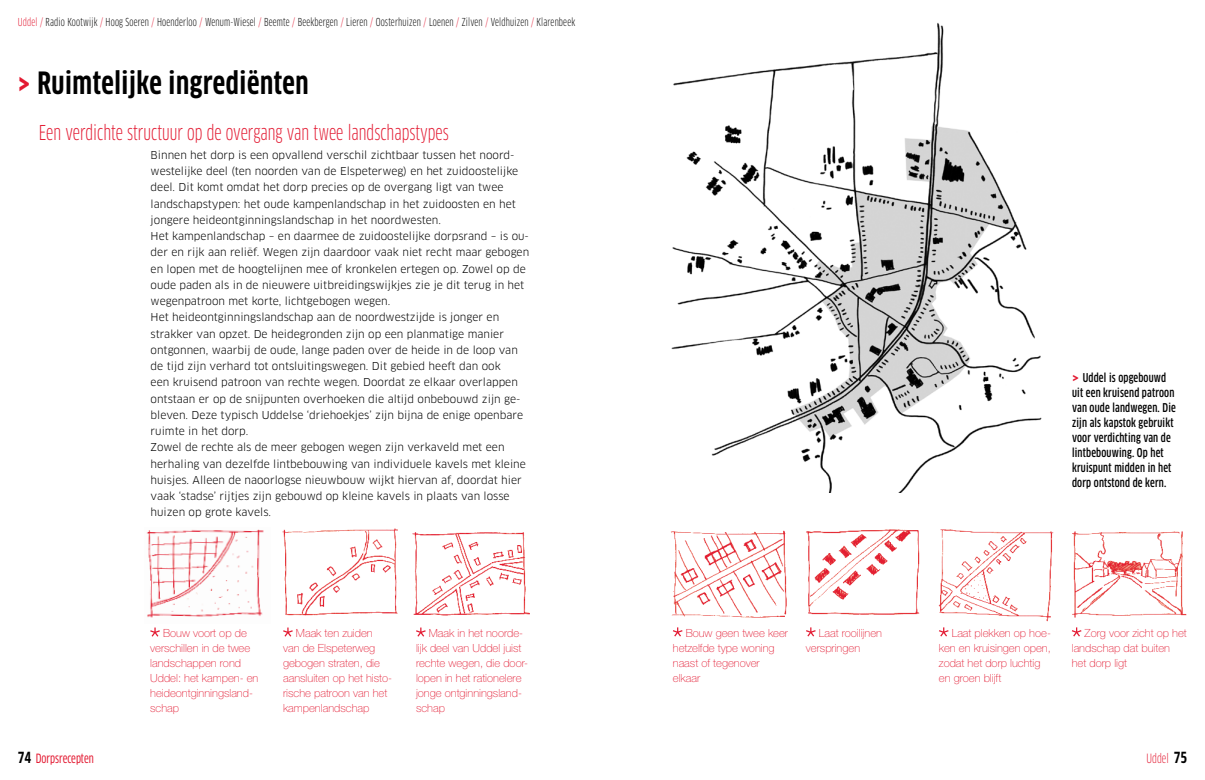
<style>
.page{position:relative;width:1205px;height:780px;background:#fff}
.page>*{position:absolute;margin:0;border:0;box-sizing:border-box;transform-origin:0 0}
.t1{font:700 30px "Clan Cond";letter-spacing:.02em;color:#000}
.t2{font:20px "Clan Cond";color:#e31a32}
.t3{font:12.5px "Clan Cond News";color:#e31a32}
.t4{font:12.5px "Clan Cond";color:#e31a32}
.t5{font:500 11.88px/15px "Clan Cond";letter-spacing:.015em;color:#000}
.t6{font:100 11.25px/15px "Helvetica Neue";color:#e31a32}
.t7{font:10.75px "Clan Cond";letter-spacing:.015em;color:#000}
.t8{font:10.62px/16.2px "Clan";color:#000}
.s1{color:#e31a32}
.s2{font-family:"Clan";font-weight:700;color:#e31a32}
.s3{font-family:"Clan Cond";font-weight:700;font-size:15px;color:#000}
.s4{font-weight:700;font-size:15px;color:#000}
</style>
<div class="page">
<img style="left:671px;top:22px;width:371px;height:471px">
<img style="left:146px;top:529px;width:118px;height:89px">
<img style="left:412px;top:532px;width:118px;height:84px">
<img style="left:282px;top:528px;width:116px;height:88px">
<svg style="left:150px;top:627px;width:10px;height:9px"></svg>
<svg style="left:283px;top:627px;width:10px;height:9px"></svg>
<svg style="left:416px;top:627px;width:10px;height:9px"></svg>
<img style="left:806px;top:529px;width:114px;height:86px">
<img style="left:1072px;top:531px;width:115px;height:87px">
<img style="left:938px;top:529px;width:116px;height:103px">
<img style="left:671px;top:530px;width:116px;height:88px">
<svg style="left:673px;top:627px;width:9px;height:9px"></svg>
<svg style="left:806px;top:627px;width:10px;height:9px"></svg>
<svg style="left:939px;top:627px;width:9px;height:9px"></svg>
<svg style="left:1072px;top:627px;width:9px;height:9px"></svg>
<p class="t7" style="left:18px;top:15px;width:559px"><span class="s1">Uddel /</span> Radio Kootwijk <span class="s1">/</span> Hoog Soeren <span class="s1">/</span> Hoenderloo <span class="s1">/</span> Wenum-Wiesel <span class="s1">/</span> Beemte <span class="s1">/</span> Beekbergen <span class="s1">/</span> Lieren <span class="s1">/</span> Oosterhuizen <span class="s1">/</span> Loenen <span class="s1">/</span> Zilven <span class="s1">/</span> Veldhuizen <span class="s1">/</span> Klarenbeek</p>
<h1 class="t1" style="left:18px;top:65px;width:292px"><span class="s1">&gt;</span> Ruimtelijke ingrediënten</h1>
<h2 class="t2" style="left:39px;top:120px;width:411px">Een verdichte structuur op de overgang van twee landschapstypes</h2>
<p class="t8" style="left:151px;top:147px;width:380px">Binnen het dorp is een opvallend verschil zichtbaar tussen het noord&shy;westelijke deel (ten noorden van de Elspeterweg) en het zuidoostelijke deel. Dit komt omdat het dorp precies op de overgang ligt van twee landschapstypen: het oude kampenlandschap in het zuidoosten en het jongere heideontginningslandschap in het noordwesten.<br>Het kampenlandschap – en daarmee de zuidoostelijke dorpsrand – is ou&shy;der en rijk aan reliëf. Wegen zijn daardoor vaak niet recht maar gebogen en lopen met de hoogtelijnen mee of kronkelen ertegen op. Zowel op de oude paden als in de nieuwere uitbreidingswijkjes zie je dit terug in het wegenpatroon met korte, lichtgebogen wegen.<br>Het heideontginningslandschap aan de noordwestzijde is jonger en strakker van opzet. De heidegronden zijn op een planmatige manier ontgonnen, waarbij de oude, lange paden over de heide in de loop van de tijd zijn verhard tot ontsluitingswegen. Dit gebied heeft dan ook<br>een kruisend patroon van rechte wegen. Doordat ze elkaar overlappen ontstaan er op de snijpunten overhoeken die altijd onbebouwd zijn ge&shy;bleven. Deze typisch Uddelse ‘driehoekjes’ zijn bijna de enige openbare ruimte in het dorp.<br>Zowel de rechte als de meer gebogen wegen zijn verkaveld met een herhaling van dezelfde lintbebouwing van individuele kavels met kleine huisjes. Alleen de naoorlogse nieuwbouw wijkt hiervan af, doordat hier vaak ‘stadse’ rijtjes zijn gebouwd op kleine kavels in plaats van losse huizen op grote kavels.</p>
<p class="t6" style="left:150px;top:625px;width:110px;text-indent:13px">Bouw voort op de verschillen in de twee landschappen rond<br>Uddel: het kampen- en heideontginningsland&shy;schap</p>
<p class="t6" style="left:283px;top:625px;width:111px;text-indent:13px">Maak ten zuiden<br>van de Elspeterweg gebogen straten, die aansluiten op het histo&shy;rische patroon van het kampenlandschap</p>
<p class="t6" style="left:416px;top:625px;width:114px;text-indent:13px">Maak in het noorde&shy;lijk deel van Uddel juist rechte wegen, die door&shy;lopen in het rationelere jonge ontginningsland&shy;schap</p>
<p class="t5" style="left:1072px;top:370px;width:105px"><span class="s2">&gt;</span> Uddel is opgebouwd uit een kruisend patroon van oude landwegen. Die zijn als kapstok gebruikt voor verdichting van de lintbebouwing. Op het kruispunt midden in het dorp ontstond de kern.</p>
<p class="t6" style="left:673px;top:625px;width:117px;text-indent:13px">Bouw geen twee keer hetzelfde type woning naast of tegenover elkaar</p>
<p class="t6" style="left:806px;top:625px;width:78px;text-indent:13px">Laat rooilijnen verspringen</p>
<p class="t6" style="left:939px;top:625px;width:114px;text-indent:13px">Laat plekken op hoe&shy;ken en kruisingen open, zodat het dorp luchtig en groen blijft</p>
<p class="t6" style="left:1072px;top:625px;width:116px;text-indent:13px">Zorg voor zicht op het landschap dat buiten het dorp ligt</p>
<p class="t3" style="left:18px;top:751px;width:78px"><span class="s3">74</span> Dorpsrecepten</p>
<p class="t4" style="left:1146px;top:751px;width:42px">Uddel <span class="s4">75</span></p>
</div>
